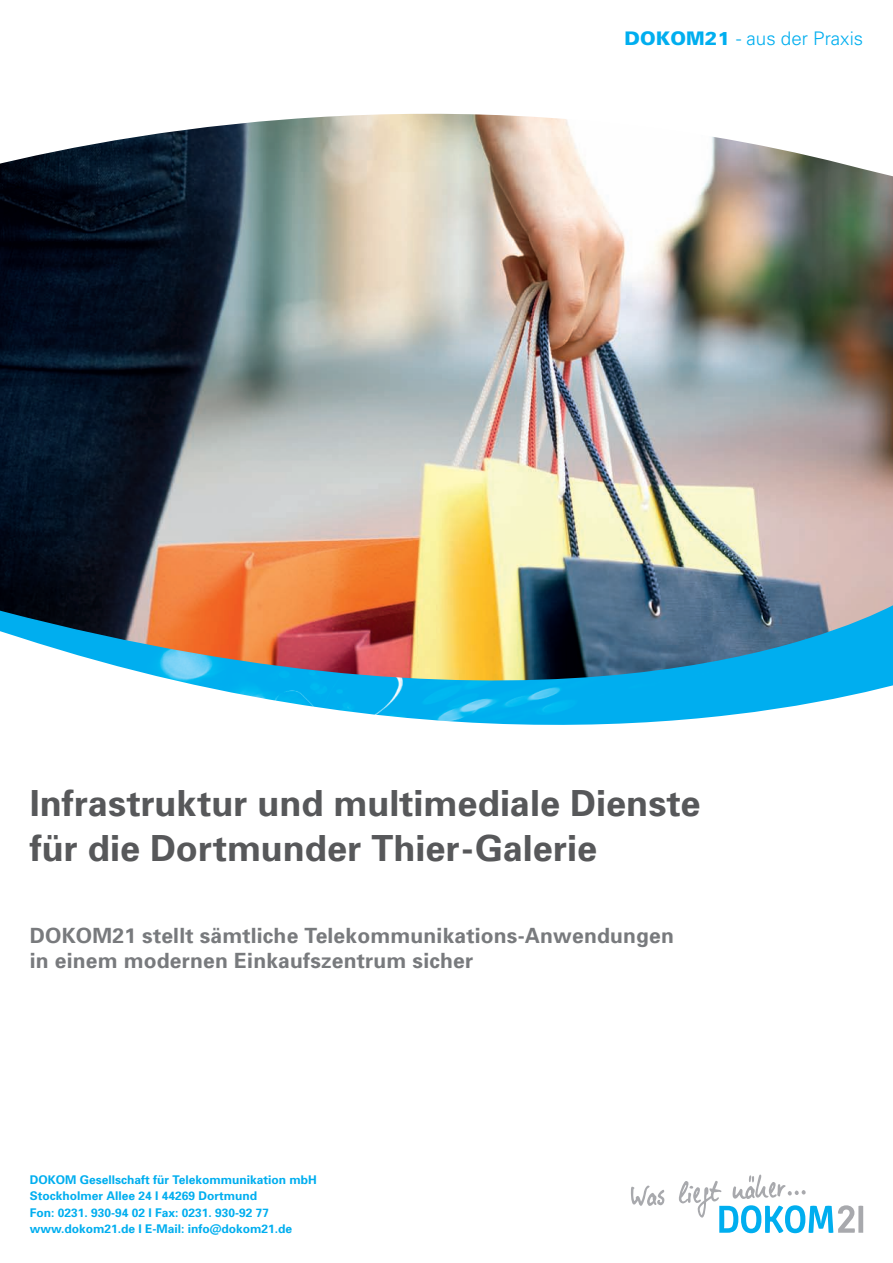
<style>
.page{position:relative;width:893px;height:1263px;background:#fff}
.page>*{position:absolute;margin:0;border:0;box-sizing:border-box;transform-origin:0 0}
.t1{font:700 36px/45px "Univers";color:#57585a}
.t2{font:700 21px/25.2px "Univers";letter-spacing:.01em;color:#787a7d}
.t3{font:300 18.75px "Univers";color:#00aeef}
.t4{font:700 12px/16.5px "Univers";color:#00aeef}
.s1{font-weight:900}
</style>
<div class="page">
<img style="left:0;top:179px;width:893px;height:426px">
<svg style="left:631px;top:1185px;width:33px;height:21px"></svg>
<svg style="left:679px;top:1174px;width:184px;height:59px"></svg>
<img style="left:0;top:605px;width:893px;height:22px">
<svg style="left:0;top:113px;width:893px;height:66px"></svg>
<svg style="left:0;top:627px;width:893px;height:98px"></svg>
<h3 class="t3" style="left:625px;top:27px;width:240px"><span class="s1">DOKOM21</span> - aus der Praxis</h3>
<h1 class="t1" style="left:30px;top:780px;width:672px">Infrastruktur und multimediale Dienste für die Dortmunder Thier-Galerie</h1>
<h2 class="t2" style="left:30px;top:922px;width:646px">DOKOM21 stellt sämtliche Telekommunikations-Anwendungen in einem modernen Einkaufszentrum sicher</h2>
<p class="t4" style="left:30px;top:1170px;width:288px">DOKOM Gesellschaft für Telekommunikation mbH Stockholmer Allee 24 I 44269 Dortmund<br>Fon: 0231. 930-94 02 I Fax: 0231. 930-92 77 www.dokom21.de I E-Mail: info@dokom21.de</p>
</div>
